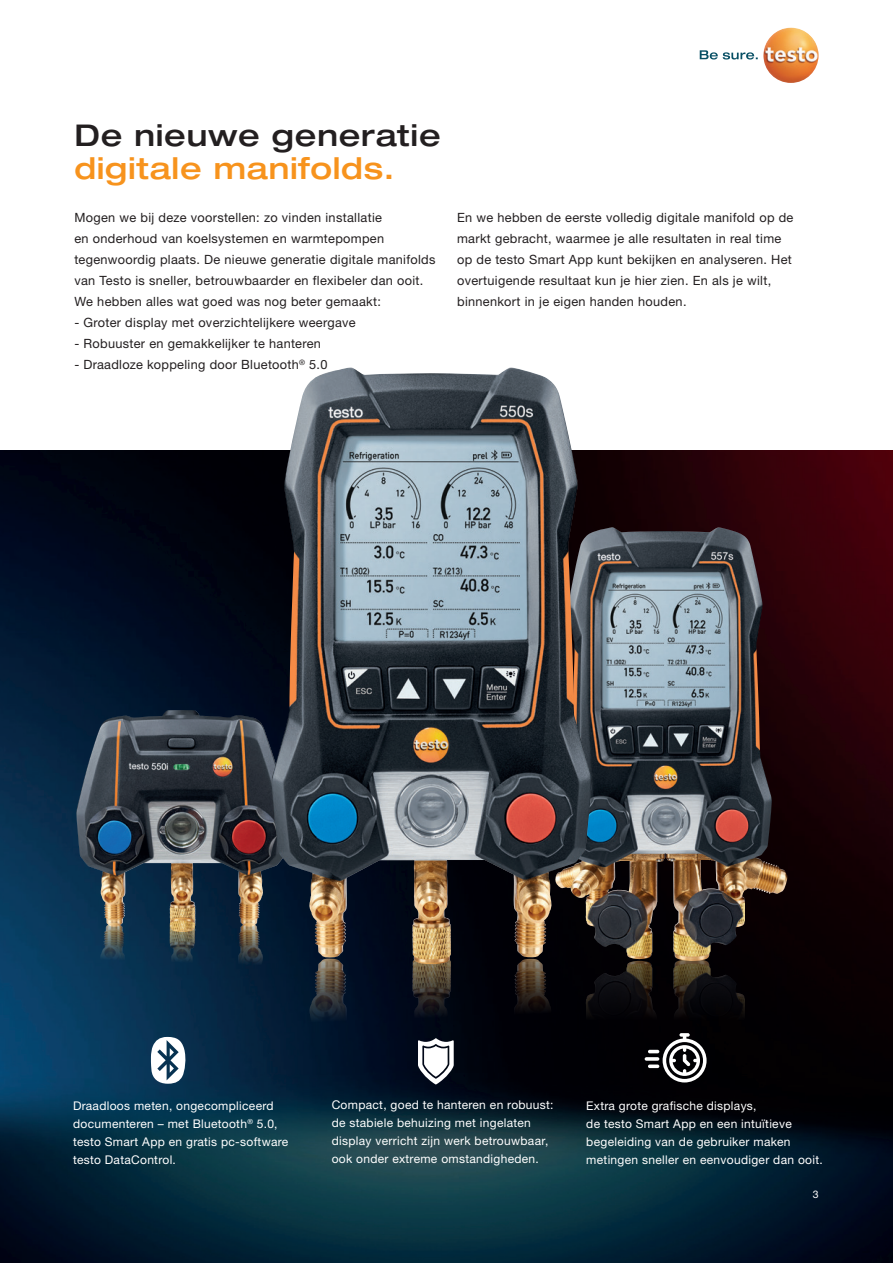
<style>
.page{position:relative;width:893px;height:1263px;background:#fff}
.page>*{position:absolute;margin:0;border:0;box-sizing:border-box;transform-origin:0 0}
.t1{font:500 expanded 30px "Helvetica Neue LTW1 G";letter-spacing:.025em;color:#f7931d}
.t2{font:500 expanded 30px "Helvetica Neue LTW1 G";letter-spacing:.025em;color:#231f20}
.t3{font:12.75px/21px "Helvetica Neue LTW1 G";letter-spacing:.025em;color:#231f20}
.t4{font:12px/18px "Helvetica Neue LTW1 G";letter-spacing:.025em;color:#fff}
.t5{font:10.5px "Helvetica Neue LTW1 G";color:#fff}
</style>
<div class="page">
<img style="left:0;top:451px;width:893px;height:812px">
<svg style="left:700px;top:50px;width:58px;height:10px"></svg>
<img style="left:763px;top:28px;width:56px;height:55px;border-radius:28px">
<img style="left:76px;top:710px;width:119px;height:194px">
<img style="left:20px;top:904px;width:289px;height:64px">
<svg style="left:418px;top:1038px;width:36px;height:46px"></svg>
<svg style="left:645px;top:1033px;width:62px;height:49px"></svg>
<svg style="left:151px;top:1037px;width:36px;height:47px"></svg>
<img style="left:555px;top:527px;width:124px;height:432px">
<img style="left:585px;top:959px;width:160px;height:61px">
<img style="left:309px;top:952px;width:221px;height:70px">
<img style="left:271px;top:367px;width:236px;height:591px">
<h1 class="t2" style="left:74px;top:116px;width:368px">De nieuwe generatie</h1>
<h1 class="t1" style="left:74px;top:149px;width:321px">digitale manifolds.</h1>
<p class="t3" style="left:74px;top:207px;width:363px">Mogen we bij deze voorstellen: zo vinden installatie<br>en onderhoud van koelsystemen en warmtepompen tegenwoordig plaats. De nieuwe generatie digitale manifolds van Testo is sneller, betrouwbaarder en flexibeler dan ooit.<br>We hebben alles wat goed was nog beter gemaakt:</p>
<p class="t3" style="left:74px;top:312px;width:283px">- Groter display met overzichtelijkere weergave</p>
<p class="t3" style="left:74px;top:333px;width:248px">- Robuuster en gemakkelijker te hanteren</p>
<p class="t3" style="left:74px;top:354px;width:255px">- Draadloze koppeling door Bluetooth<sup>®</sup> 5.0</p>
<p class="t3" style="left:457px;top:207px;width:338px">En we hebben de eerste volledig digitale manifold op de markt gebracht, waarmee je alle resultaten in real time op de testo Smart App kunt bekijken en analyseren. Het overtuigende resultaat kun je hier zien. En als je wilt, binnenkort in je eigen handen houden.</p>
<p class="t4" style="left:73px;top:1096px;width:217px">Draadloos meten, ongecompliceerd documenteren – met Bluetooth<sup>®</sup> 5.0, testo Smart App en gratis pc-software testo DataControl.</p>
<p class="t4" style="left:332px;top:1096px;width:223px">Compact, goed te hanteren en robuust: de stabiele behuizing met ingelaten display verricht zijn werk betrouwbaar, ook onder extreme omstandigheden.</p>
<p class="t4" style="left:586px;top:1096px;width:238px">Extra grote grafische displays,<br>de testo Smart App en een intuïtieve begeleiding van de gebruiker maken metingen sneller en eenvoudiger dan ooit.</p>
<p class="t5" style="left:813px;top:1188px;width:7px">3</p>
</div>
